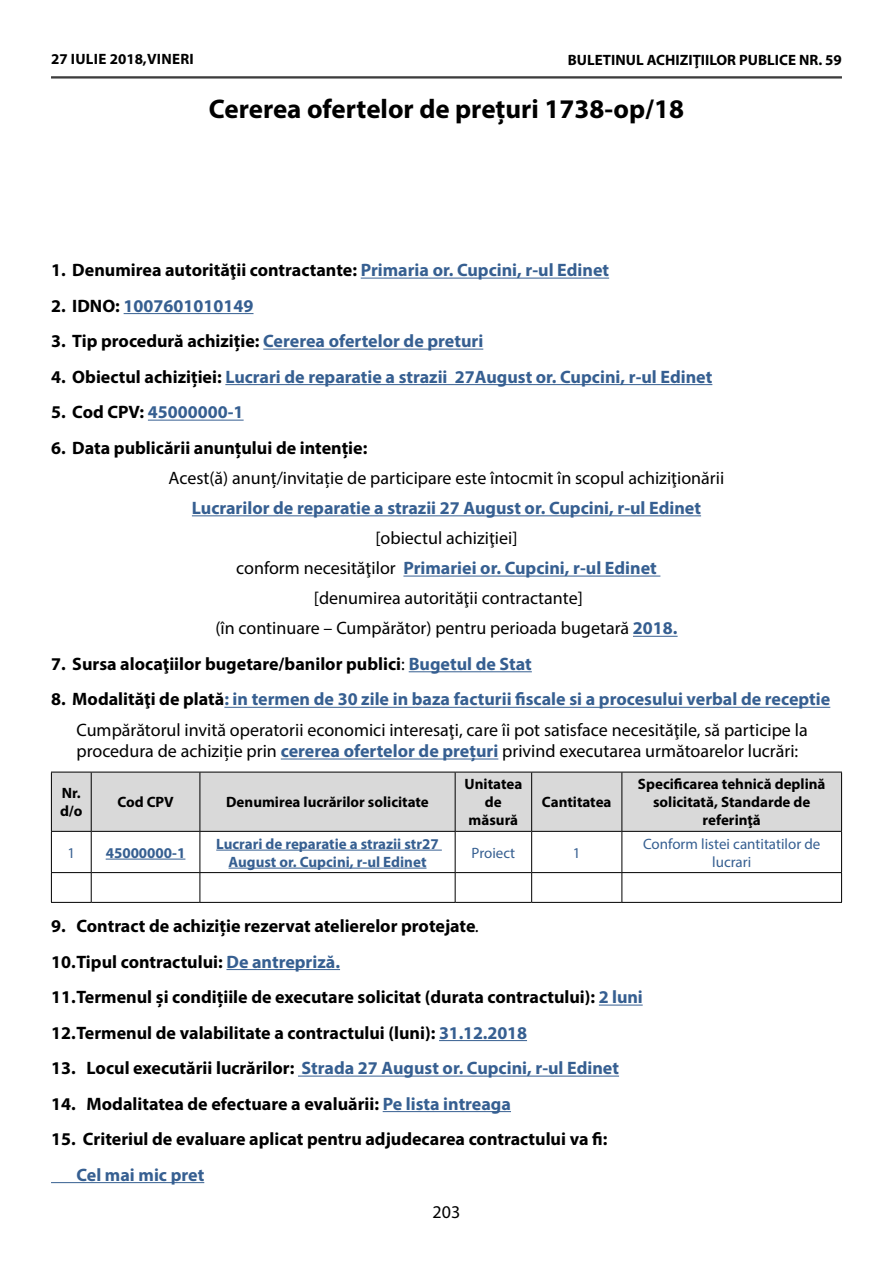
<style>
.page{position:relative;width:893px;height:1263px;background:#fff}
.page>*{position:absolute;margin:0;border:0;box-sizing:border-box;transform-origin:0 0}
.t1{font:700 27px "Myriad Pro";color:#000}
.t2{font:18px/30.2px "Myriad Pro";color:#000;text-align:center}
.t3{font:700 18px/35.5px "Myriad Pro";color:#000}
.t4{font:700 18px "Myriad Pro";color:#365f91}
.t5{font:700 15px/18px "Myriad Pro";color:#000;text-align:center}
.t6{font:700 15px/18px "Myriad Pro";color:#365f91;text-align:center}
.t7{font:15px/18px "Myriad Pro";color:#365f91;text-align:center}
.t8{font:700 15px "Myriad Pro";letter-spacing:.02em;color:#000}
.s1{color:#365f91}
.s2{color:#000}
.s3{font-weight:700;color:#365f91}
.s4{font-weight:400}
.s5{font-weight:700}
.s6{font-weight:400;font-style:italic}
</style>
<div class="page">
<hr style="left:51px;top:77px;width:791px;height:1px;background:#000">
<hr style="left:51px;top:78px;width:791px;height:1px;background:#000">
<hr style="left:361px;top:278px;width:248px;height:1px;background:#365f91">
<hr style="left:124px;top:313px;width:129px;height:1px;background:#365f91">
<hr style="left:263px;top:349px;width:220px;height:1px;background:#365f91">
<hr style="left:225px;top:384px;width:487px;height:1px;background:#365f91">
<hr style="left:148px;top:420px;width:96px;height:1px;background:#365f91">
<hr style="left:192px;top:515px;width:509px;height:1px;background:#365f91">
<hr style="left:403px;top:576px;width:257px;height:1px;background:#365f91">
<hr style="left:633px;top:636px;width:45px;height:1px;background:#365f91">
<hr style="left:409px;top:671px;width:123px;height:1px;background:#365f91">
<hr style="left:224px;top:707px;width:606px;height:1px;background:#365f91">
<hr style="left:281px;top:758px;width:217px;height:1px;background:#365f91">
<hr style="left:226px;top:969px;width:114px;height:1px;background:#365f91">
<hr style="left:599px;top:1005px;width:44px;height:1px;background:#365f91">
<hr style="left:439px;top:1040px;width:88px;height:1px;background:#365f91">
<hr style="left:298px;top:1076px;width:321px;height:1px;background:#365f91">
<hr style="left:383px;top:1111px;width:128px;height:1px;background:#365f91">
<hr style="left:51px;top:1182px;width:153px;height:1px;background:#365f91">
<div style="left:52px;top:773px;width:789px;height:58px;background:#d9d9d9"></div>
<hr style="left:51px;top:772px;width:40px;height:1px;background:#000">
<hr style="left:91px;top:772px;width:109px;height:1px;background:#000">
<hr style="left:200px;top:772px;width:255px;height:1px;background:#000">
<hr style="left:455px;top:772px;width:77px;height:1px;background:#000">
<hr style="left:532px;top:772px;width:90px;height:1px;background:#000">
<hr style="left:622px;top:772px;width:220px;height:1px;background:#000">
<hr style="left:51px;top:831px;width:40px;height:1px;background:#000">
<hr style="left:91px;top:831px;width:109px;height:1px;background:#000">
<hr style="left:200px;top:831px;width:255px;height:1px;background:#000">
<hr style="left:455px;top:831px;width:77px;height:1px;background:#000">
<hr style="left:532px;top:831px;width:90px;height:1px;background:#000">
<hr style="left:622px;top:831px;width:220px;height:1px;background:#000">
<hr style="left:51px;top:872px;width:40px;height:1px;background:#000">
<hr style="left:91px;top:872px;width:109px;height:1px;background:#000">
<hr style="left:200px;top:872px;width:255px;height:1px;background:#000">
<hr style="left:455px;top:872px;width:77px;height:1px;background:#000">
<hr style="left:532px;top:872px;width:90px;height:1px;background:#000">
<hr style="left:622px;top:872px;width:220px;height:1px;background:#000">
<hr style="left:51px;top:902px;width:40px;height:1px;background:#000">
<hr style="left:91px;top:902px;width:109px;height:1px;background:#000">
<hr style="left:200px;top:902px;width:255px;height:1px;background:#000">
<hr style="left:455px;top:902px;width:77px;height:1px;background:#000">
<hr style="left:532px;top:902px;width:90px;height:1px;background:#000">
<hr style="left:622px;top:902px;width:220px;height:1px;background:#000">
<hr style="left:51px;top:772px;width:1px;height:59px;background:#000">
<hr style="left:51px;top:832px;width:1px;height:40px;background:#000">
<svg style="left:51px;top:873px;width:1px;height:29px"></svg>
<hr style="left:91px;top:772px;width:1px;height:59px;background:#000">
<hr style="left:200px;top:772px;width:1px;height:59px;background:#000">
<hr style="left:455px;top:772px;width:1px;height:59px;background:#000">
<hr style="left:531px;top:772px;width:1px;height:59px;background:#000">
<hr style="left:621px;top:772px;width:1px;height:59px;background:#000">
<hr style="left:841px;top:772px;width:1px;height:59px;background:#000">
<hr style="left:91px;top:832px;width:1px;height:40px;background:#000">
<hr style="left:200px;top:832px;width:1px;height:40px;background:#000">
<hr style="left:455px;top:832px;width:1px;height:40px;background:#000">
<hr style="left:531px;top:832px;width:1px;height:40px;background:#000">
<hr style="left:621px;top:832px;width:1px;height:40px;background:#000">
<hr style="left:841px;top:832px;width:1px;height:40px;background:#000">
<svg style="left:91px;top:873px;width:1px;height:29px"></svg>
<svg style="left:200px;top:873px;width:1px;height:29px"></svg>
<svg style="left:455px;top:873px;width:1px;height:29px"></svg>
<svg style="left:531px;top:873px;width:1px;height:29px"></svg>
<svg style="left:621px;top:873px;width:1px;height:29px"></svg>
<svg style="left:841px;top:873px;width:1px;height:29px"></svg>
<hr style="left:106px;top:859px;width:79px;height:1px;background:#365f91">
<hr style="left:216px;top:850px;width:226px;height:1px;background:#365f91">
<hr style="left:229px;top:868px;width:197px;height:1px;background:#365f91">
<p class="t8" style="left:51px;top:50px;width:144px">27 IULIE 2018,VINERI</p>
<p class="t5" style="left:568px;top:51px;width:276px">BULETINUL ACHIZIŢIILOR PUBLICE NR. 59</p>
<h1 class="t1" style="left:209px;top:91px;width:477px">Cererea ofertelor de prețuri 1738-op/18</h1>
<p class="t3" style="left:51px;top:252px;width:560px">1. Denumirea autorităţii contractante: <span class="s1">Primaria or. Cupcini, r-ul Edinet</span></p>
<p class="t4" style="left:51px;top:294px;width:204px"><span class="s2">2. IDNO:</span> 1007601010149</p>
<p class="t4" style="left:51px;top:329px;width:434px"><span class="s2">3. Tip procedură achiziție:</span> Cererea ofertelor de preturi</p>
<p class="t4" style="left:51px;top:365px;width:663px"><span class="s2">4. Obiectul achiziției:</span> Lucrari de reparatie a strazii 27August or. Cupcini, r-ul Edinet</p>
<p class="t4" style="left:51px;top:400px;width:194px"><span class="s2">5. Cod CPV:</span> 45000000-1</p>
<p class="t3" style="left:51px;top:429px;width:318px">6. Data publicării anunțului de intenție:</p>
<p class="t2" style="left:169px;top:462px;width:557px">Acest(ă) anunț/invitație de participare este întocmit în scopul achiziţionării</p>
<p class="t4" style="left:192px;top:496px;width:511px">Lucrarilor de reparatie a strazii 27 August or. Cupcini, r-ul Edinet</p>
<p class="t2" style="left:215px;top:523px;width:464px">[obiectul achiziţiei]<br>conform necesităţilor <span class="s3">Primariei or. Cupcini, r-ul Edinet </span>[denumirea autorităţii contractante]<br>(în continuare – Cumpărător) pentru perioada bugetară <span class="s3">2018.</span></p>
<p class="t3" style="left:51px;top:645px;width:482px">7. Sursa alocaţiilor bugetare/banilor publici<span class="s4">:</span> <span class="s1">Bugetul de Stat</span></p>
<p class="t2" style="left:51px;top:684px;width:781px"><span class="s5">8. Modalităţi de plată</span><span class="s3">: in termen de 30 zile in baza facturii fiscale si a procesului verbal de receptie<br></span>Cumpărătorul invită operatorii economici interesaţi, care îi pot satisface necesităţile, să participe la</p>
<p class="t2" style="left:77px;top:736px;width:723px">procedura de achiziție prin <span class="s3">cererea ofertelor de prețuri</span> privind executarea următoarelor lucrări:</p>
<p class="t5" style="left:60px;top:784px;width:24px;text-align:left">Nr. d/o</p>
<p class="t5" style="left:117px;top:793px;width:58px">Cod CPV</p>
<p class="t5" style="left:226px;top:793px;width:204px">Denumirea lucrărilor solicitate</p>
<p class="t5" style="left:638px;top:775px;width:189px">Specificarea tehnică deplină solicitată, Standarde de referinţă</p>
<p class="t5" style="left:465px;top:775px;width:59px">Unitatea de măsură</p>
<p class="t5" style="left:542px;top:793px;width:71px">Cantitatea</p>
<p class="t7" style="left:67px;top:843px;width:9px">1</p>
<p class="t6" style="left:106px;top:843px;width:81px">45000000-1</p>
<p class="t6" style="left:216px;top:834px;width:224px">Lucrari de reparatie a strazii str27<br>August or. Cupcini, r-ul Edinet</p>
<p class="t7" style="left:472px;top:843px;width:45px">Proiect</p>
<p class="t7" style="left:573px;top:843px;width:9px">1</p>
<p class="t7" style="left:643px;top:834px;width:179px">Conform listei cantitatilor de lucrari</p>
<p class="t3" style="left:51px;top:908px;width:593px">9. Contract de achiziție rezervat atelierelor protejate<span class="s6">.<br></span>10.Tipul contractului: <span class="s1">De antrepriză.<br></span>11.Termenul și condițiile de executare solicitat (durata contractului): <span class="s1">2 luni </span>12.Termenul de valabilitate a contractului (luni): <span class="s1">31.12.2018</span></p>
<p class="t4" style="left:51px;top:1056px;width:570px"><span class="s2">13. Locul executării lucrărilor:</span> Strada 27 August or. Cupcini, r-ul Edinet</p>
<p class="t3" style="left:51px;top:1085px;width:461px">14. Modalitatea de efectuare a evaluării: <span class="s1">Pe lista intreaga</span></p>
<p class="t3" style="left:51px;top:1121px;width:558px">15. Criteriul de evaluare aplicat pentru adjudecarea contractului va fi:</p>
<p class="t4" style="left:77px;top:1163px;width:129px">Cel mai mic pret</p>
<p class="t2" style="left:433px;top:1196px;width:29px">203</p>
</div>
